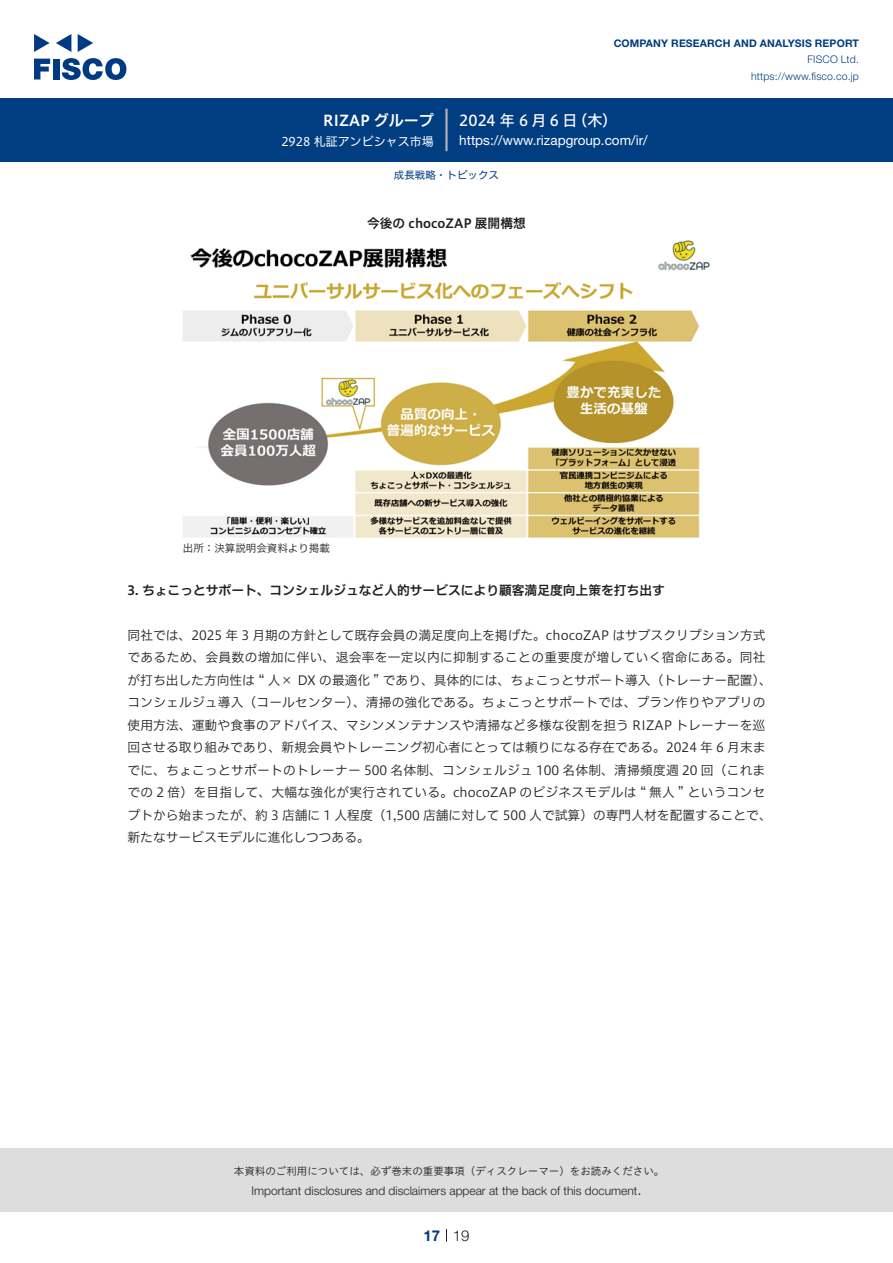
<style>
.page{position:relative;width:893px;height:1263px;background:#fff}
.page>*{position:absolute;margin:0;border:0;box-sizing:border-box;transform-origin:0 0}
.t1{font:15px "Hiragino UD Sans F Std N W5";letter-spacing:.225em;color:#fff}
.t2{font:15px "Hiragino UD Sans F Std N W6";color:#fff}
.t3{font:300 15px "Helvetica Neue LT Std";color:#231f20}
.t4{font:700 15px "Helvetica Neue LT Std";color:#003d81}
.t5{font:13.5px "Helvetica Neue LT Std";color:#fff}
.本文{font:12.75px/22.5px "Hiragino UD Sans F Std N W3";letter-spacing:.005em;color:#231f20}
.小タイトル{font:12.75px "Hiragino UD Sans F Std N W6";color:#231f20}
.チャートタイトル{font:12.75px "Hiragino UD Sans F Std N W6";color:#231f20}
.t6{font:300 12px "Helvetica Neue LT Std";color:#231f20}
.t7{font:12px "Hiragino UD Sans F Std N W4";color:#fff}
.t8{font:10.5px "Hiragino UD Sans Std W3";color:#231f20}
.t9{font:700 10.5px "Helvetica Neue LT Std";letter-spacing:.015em;color:#003d81}
.t10{font:300 10.5px/16.5px "Helvetica Neue LT Std";letter-spacing:.015em;color:#003d81;text-align:right}
.表組み基本スタイル{font:10.5px "Hiragino UD Sans F Std N W3";color:#231f20}
.ヘッダー{font:10.5px "Hiragino UD Sans F Std N W4";color:#003d81}
</style>
<div class="page">
<div style="left:0;top:1148px;width:893px;height:64px;background:#ddd"></div>
<svg style="left:34px;top:59px;width:16px;height:20px"></svg>
<div style="left:53px;top:59px;width:6px;height:20px;background:#003a83"></div>
<svg style="left:62px;top:58px;width:64px;height:22px"></svg>
<svg style="left:34px;top:34px;width:16px;height:18px"></svg>
<svg style="left:78px;top:34px;width:15px;height:18px"></svg>
<svg style="left:56px;top:34px;width:15px;height:18px"></svg>
<div style="left:0;top:98px;width:893px;height:64px;background:#003d81"></div>
<hr style="left:445px;top:109px;width:3px;height:42px;background:#b5b5b6">
<svg style="left:446px;top:1229px;width:1px;height:13px"></svg>
<img style="left:183px;top:240px;width:527px;height:298px">
<p class="t2" style="left:323px;top:109px;width:112px">RIZAP グループ</p>
<p class="t7" style="left:281px;top:132px;width:154px">2928 札証アンビシャス市場</p>
<p class="t9" style="left:614px;top:37px;width:247px">COMPANY RESEARCH AND ANALYSIS REPORT</p>
<p class="t10" style="left:751px;top:51px;width:109px">FISCO Ltd. https://www.fisco.co j p.</p>
<p class="t1" style="left:459px;top:109px;width:120px">2024年6月6日</p>
<p class="t1" style="left:573px;top:109px;width:46px">（木(</p>
<p class="t5" style="left:459px;top:132px;width:190px">https://www.rizapgroup.com /i r/</p>
<p class="ヘッダー" style="left:394px;top:167px;width:106px">成長戦略・トピックス</p>
<p class="チャートタイトル" style="left:367px;top:214px;width:160px">今後の chocoZAP 展開構想</p>
<p class="表組み基本スタイル" style="left:183px;top:540px;width:148px">出所：決算説明会資料より掲載</p>
<p class="小タイトル" style="left:128px;top:580px;width:539px">3. ちょこっとサポート、コンシェルジュなど人的サービスにより顧客満足度向上策を打ち出す</p>
<p class="本文" style="left:128px;top:623px;width:646px">同社では、2025 年 3 月期の方針として既存会員の満足度向上を掲げた。chocoZAP はサブスクリプション方式であるため、会員数の増加に伴い、退会率を一定以内に抑制することの重要度が増していく宿命にある。同社が打ち出した方向性は “ 人× DX の最適化 ” であり、具体的には、ちょこっとサポート導入（トレーナー配置、(コンシェルジュ導入（コールセンター）、清掃の強化である。ちょこっとサポートでは、プラン作りやアプリの使用方法、運動や食事のアドバイス、マシンメンテナンスや清掃など多様な役割を担う RIZAP トレーナーを巡回させる取り組みであり、新規会員やトレーニング初心者にとっては頼りになる存在である。2024 年 6 月末までに、ちょこっとサポートのトレーナー 500 名体制、コンシェルジュ 100 名体制、清掃頻度週 20 回（これまでの 2 倍）を目指して、大幅な強化が実行されている。chocoZAP のビジネスモデルは “ 無人 ” というコンセプトから始まったが、約 3 店舗に 1 人程度（1,500 店舗に対して 500 人で試算）の専門人材を配置することで、新たなサービスモデルに進化しつつある。</p>
<p class="t8" style="left:234px;top:1163px;width:432px">本資料のご利用については、必ず巻末の重要事項（ディスクレーマー）をお読みください。</p>
<p class="t3" style="left:637px;top:1180px;width:6px">.</p>
<p class="t6" style="left:251px;top:1183px;width:387px">Important disclosures and disclaimers appear at the back of this document</p>
<p class="t4" style="left:423px;top:1226px;width:18px">17</p>
<p class="t3" style="left:453px;top:1226px;width:18px">19</p>
</div>
